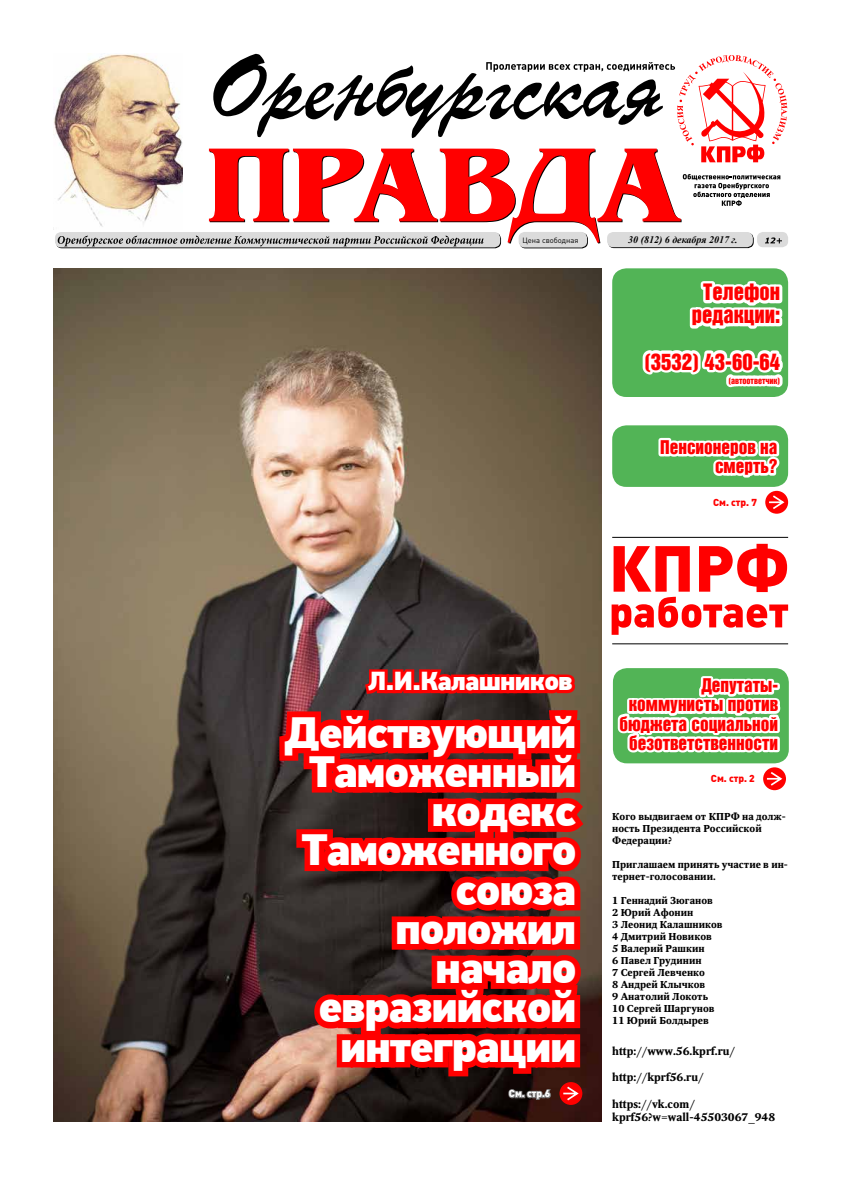
<style>
.page{position:relative;width:842px;height:1191px;background:#fff}
.page>*{position:absolute;margin:0;border:0;box-sizing:border-box;transform-origin:0 0}
.t1{font:900 43.7px/39.3px "PF Din Text Pro";letter-spacing:-.035em;color:#fff;text-align:right}
.t2{font:900 26px "PF Din Text Pro";letter-spacing:-.035em;color:#fff}
.t3{font:23px/23px "Bastion Kontrast";color:#f00;text-align:center}
.t4{font:19.2px/19.2px "Bastion Kontrast";color:#f00;text-align:right}
.t5{font:700 11px/13.2px "Octava";color:#000}
.t6{font:700 10px/12px "Octava";color:#000}
.t7{font:italic 700 10px "Times New Roman";color:#000}
.t8{font:900 10px "DIN Pro";color:#f00}
.t9{font:900 10px "DIN Pro";color:#fff}
.t10{font:9px "Bastion Kontrast";color:#f00}
.t11{font:7.6px "DIN Pro";color:#000}
</style>
<div class="page">
<img style="left:54px;top:268px;width:547px;height:853px">
<svg style="left:608px;top:233px;width:146px;height:15px"></svg>
<svg style="left:519px;top:233px;width:69px;height:15px"></svg>
<svg style="left:56px;top:233px;width:445px;height:15px"></svg>
<div style="left:607px;top:232px;width:146px;height:15px;background:#dbdbdb;border-radius:6px"></div>
<div style="left:519px;top:232px;width:68px;height:15px;background:#dbdbdb;border-radius:6px"></div>
<div style="left:55px;top:232px;width:445px;height:15px;background:#dbdbdb;border-radius:6px"></div>
<div style="left:757px;top:232px;width:31px;height:15px;background:#dbdbdb;border-radius:6px"></div>
<svg style="left:765px;top:237px;width:17px;height:6px"></svg>
<svg style="left:683px;top:174px;width:97px;height:32px"></svg>
<svg style="left:213px;top:54px;width:574px;height:108px"></svg>
<svg style="left:209px;top:149px;width:472px;height:94px"></svg>
<svg style="left:58px;top:235px;width:426px;height:11px"></svg>
<img style="left:54px;top:54px;width:129px;height:173px">
<div style="left:559px;top:1082px;width:23px;height:22px;background:#f00;border-radius:50%"></div>
<div style="left:612px;top:268px;width:176px;height:129px;background:#52b456;border-radius:14px"></div>
<div style="left:613px;top:668px;width:176px;height:95px;background:#52b456;border-radius:14px"></div>
<div style="left:612px;top:425px;width:176px;height:62px;background:#52b456;border-radius:14px"></div>
<svg style="left:763px;top:767px;width:23px;height:23px"></svg>
<div style="left:765px;top:491px;width:23px;height:22px;background:#f00;border-radius:50%"></div>
<svg style="left:612px;top:544px;width:176px;height:91px"></svg>
<hr style="left:612px;top:643px;width:176px;height:1px;background:#000">
<hr style="left:612px;top:537px;width:176px;height:1px;background:#000">
<svg style="left:274px;top:666px;width:317px;height:436px;background:#a41816"></svg>
<svg style="left:614px;top:668px;width:170px;height:123px"></svg>
<svg style="left:638px;top:268px;width:151px;height:243px"></svg>
<p class="t11" style="left:522px;top:235px;width:57px">Цена свободная</p>
<p class="t7" style="left:628px;top:233px;width:111px">30 (812) 6 декабря 2017 г.</p>
<h3 class="t3" style="left:692px;top:281px;width:90px">Телефон редакции:</h3>
<h3 class="t3" style="left:644px;top:350px;width:138px">(3532) 43-60-64</h3>
<p class="t10" style="left:728px;top:376px;width:53px">(автоответчик)</p>
<h3 class="t4" style="left:660px;top:437px;width:119px">Пенсионеров на смерть?</h3>
<p class="t8" style="left:713px;top:495px;width:45px">См. стр. 7</p>
<h2 class="t2" style="left:368px;top:664px;width:206px">Л.И.Калашников</h2>
<h3 class="t4" style="left:619px;top:675px;width:160px">Депутаты&shy;коммунисты против бюджета социальной безответственности</h3>
<h1 class="t1" style="left:284px;top:714px;width:294px">Действующий<br>Таможенный кодекс<br>Таможенного союза положил начало евразийской интеграции</h1>
<p class="t9" style="left:509px;top:1086px;width:43px">См. стр.6</p>
<p class="t8" style="left:711px;top:771px;width:45px">См. стр. 2</p>
<p class="t6" style="left:612px;top:810px;width:175px">Кого выдвигаем от КПРФ на долж&shy;ность Президента Российской<br>Федерации?</p>
<p class="t6" style="left:612px;top:858px;width:177px">Приглашаем принять участие в ин&shy;тернет-голосовании.</p>
<p class="t6" style="left:612px;top:894px;width:112px">1 Геннадий Зюганов<br>2 Юрий Афонин<br>3 Леонид Калашников<br>4 Дмитрий Новиков<br>5 Валерий Рашкин<br>6 Павел Грудинин<br>7 Сергей Левченко<br>8 Андрей Клычков<br>9 Анатолий Локоть<br>10 Сергей Шаргунов<br>11 Юрий Болдырев</p>
<p class="t5" style="left:612px;top:1044px;width:124px">http://www.56.kprf.ru/</p>
<p class="t5" style="left:612px;top:1071px;width:93px">http://kprf56.ru/</p>
<p class="t5" style="left:612px;top:1097px;width:165px">https://vk.com/ kprf56?w=wall-45503067_948</p>
</div>
